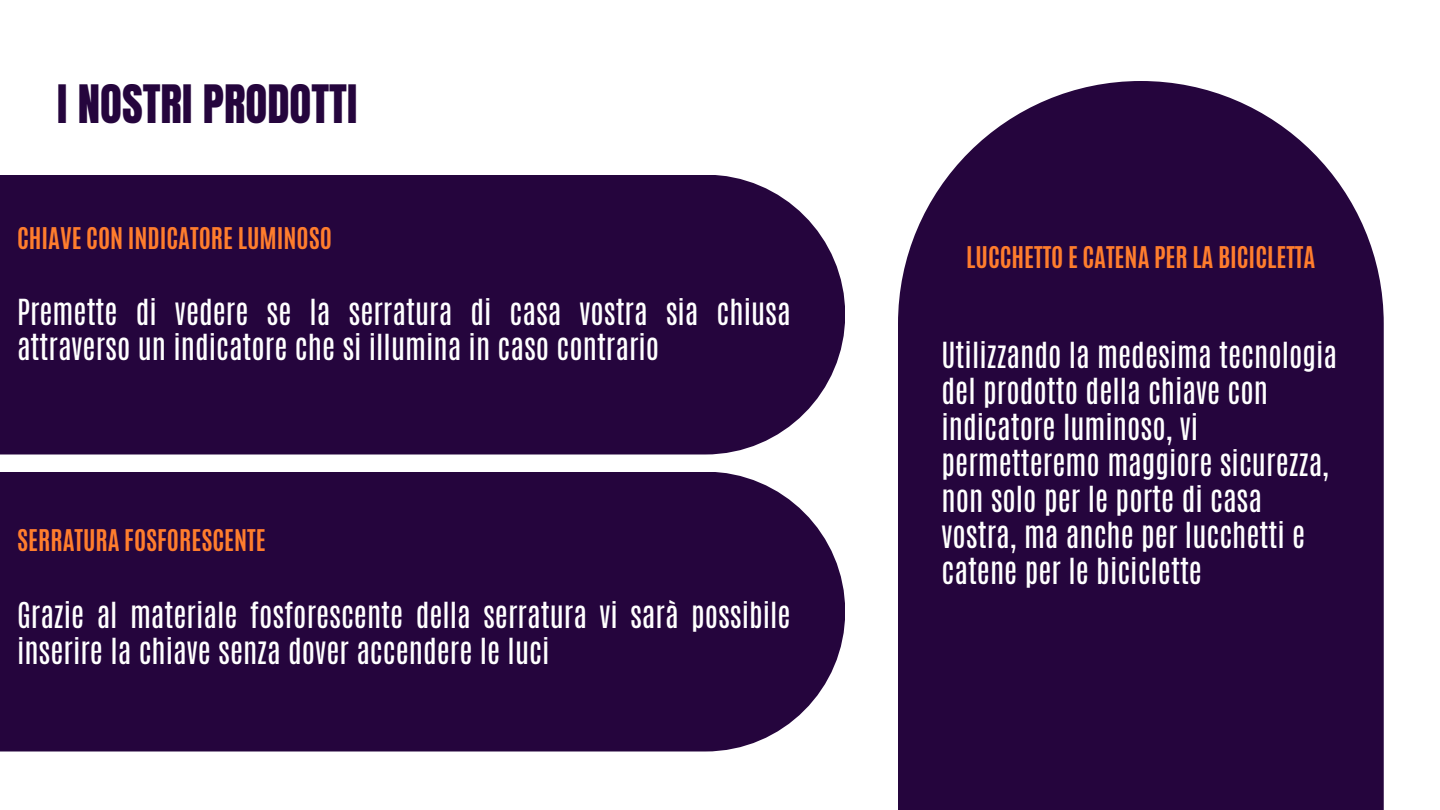
<style>
.page{position:relative;width:1440px;height:810px;background:#fff}
.page>*{position:absolute;margin:0;border:0;box-sizing:border-box;transform-origin:0 0}
.t1{font:45px "Anton";color:#25053d}
.t2{font:30px/36px "Antonio";color:#fff}
.t3{font:700 25px "Antonio";color:#ff7d2d}
</style>
<div class="page">
<div style="left:0;top:175px;width:845px;height:279px;background:#25053d"></div>
<div style="left:0;top:472px;width:845px;height:280px;background:#25053d"></div>
<svg style="left:898px;top:81px;width:486px;height:729px;background:#34174b"></svg>
<h1 class="t1" style="left:57px;top:81px;width:302px">I NOSTRI PRODOTTI</h1>
<p class="t3" style="left:17px;top:220px;width:316px">CHIAVE CON INDICATORE LUMINOSO</p>
<p class="t2" style="left:17px;top:295px;width:775px;line-height:35.2px">Premette di vedere se la serratura di casa vostra sia chiusa attraverso un indicatore che si illumina in caso contrario</p>
<p class="t3" style="left:17px;top:522px;width:250px">SERRATURA FOSFORESCENTE</p>
<p class="t2" style="left:17px;top:598px;width:775px">Grazie al materiale fosforescente della serratura vi sarà possibile inserire la chiave senza dover accendere le luci</p>
<p class="t3" style="left:966px;top:239px;width:351px">LUCCHETTO E CATENA PER LA BICICLETTA</p>
<p class="t2" style="left:942px;top:337px;width:397px">Utilizzando la medesima tecnologia del prodotto della chiave con indicatore luminoso, vi permetteremo maggiore sicurezza, non solo per le porte di casa vostra, ma anche per lucchetti e catene per le biciclette</p>
</div>
